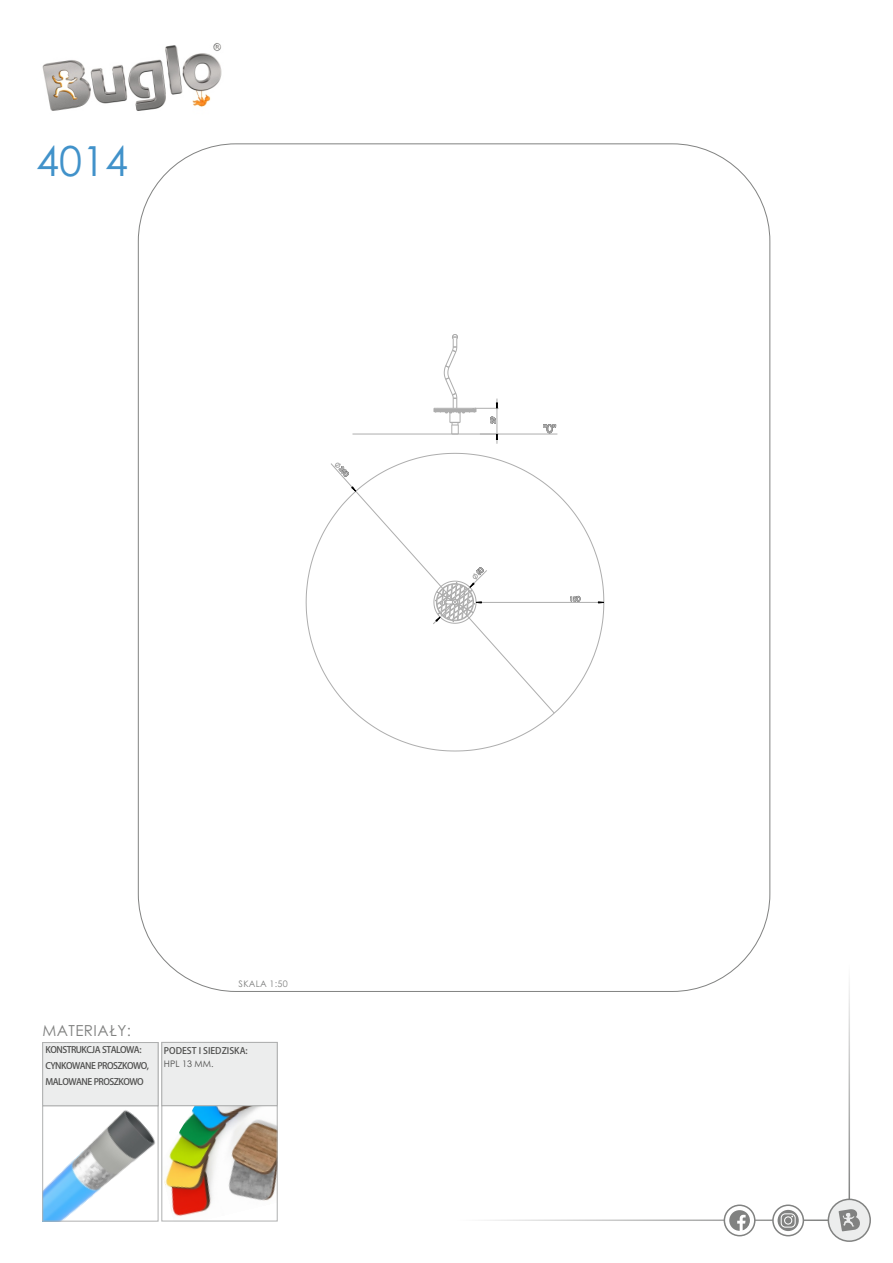
<style>
.page{position:relative;width:893px;height:1263px;background:#fff}
.page>*{position:absolute;margin:0;border:0;box-sizing:border-box;transform-origin:0 0}
.t1{font:41.4px "Century Gothic";color:#4192ca}
.t2{font:15.15px "Century Gothic";letter-spacing:.03em;color:#818281}
.t3{font:500 9px/16.2px "Koz Go Pr 6 N";letter-spacing:-.055em;color:#4e4e4d}
.t4{font:500 9px "Koz Go Pr 6 N";color:#4e4e4d}
.t5{font:9px "Century Gothic";letter-spacing:.03em;color:#818281}
.t6{font:9px "Century Gothic";color:#4e4e4d}
</style>
<div class="page">
<hr style="left:456px;top:1219px;width:373px;height:2px;background:#818281">
<svg style="left:828px;top:1198px;width:43px;height:44px"></svg>
<svg style="left:839px;top:1208px;width:23px;height:23px"></svg>
<svg style="left:724px;top:1204px;width:31px;height:32px"></svg>
<svg style="left:729px;top:1210px;width:21px;height:21px"></svg>
<svg style="left:772px;top:1204px;width:32px;height:32px"></svg>
<svg style="left:778px;top:1210px;width:21px;height:21px"></svg>
<svg style="left:781px;top:1213px;width:15px;height:14px"></svg>
<hr style="left:848px;top:963px;width:2px;height:236px;background:#818281">
<img style="left:42px;top:43px;width:180px;height:68px">
<img style="left:164px;top:1107px;width:112px;height:109px">
<div style="left:161px;top:1105px;width:117px;height:116px;border:1px solid #afb0b0"></div>
<img style="left:44px;top:1110px;width:111px;height:109px">
<div style="left:42px;top:1105px;width:117px;height:116px;border:1px solid #afb0b0"></div>
<svg style="left:42px;top:1041px;width:236px;height:65px;background:#e9eaea"></svg>
<svg style="left:306px;top:453px;width:249px;height:298px"></svg>
<svg style="left:352px;top:335px;width:206px;height:109px"></svg>
<svg style="left:331px;top:463px;width:273px;height:250px"></svg>
<h1 class="t1" style="left:36px;top:145px;width:93px">4014</h1>
<h2 class="t2" style="left:42px;top:1024px;width:90px">MATERIAŁY:</h2>
<p class="t3" style="left:46px;top:1042px;width:105px">KONSTRUKCJA STALOWA:<br>CYNKOWANE PROSZKOWO,<br>MALOWANE PROSZKOWO</p>
<p class="t5" style="left:239px;top:980px;width:51px">SKALA 1:50</p>
<p class="t4" style="left:164px;top:1046px;width:85px">PODEST I SIEDZISKA:</p>
<p class="t6" style="left:164px;top:1060px;width:51px">HPL 13 MM.</p>
</div>
